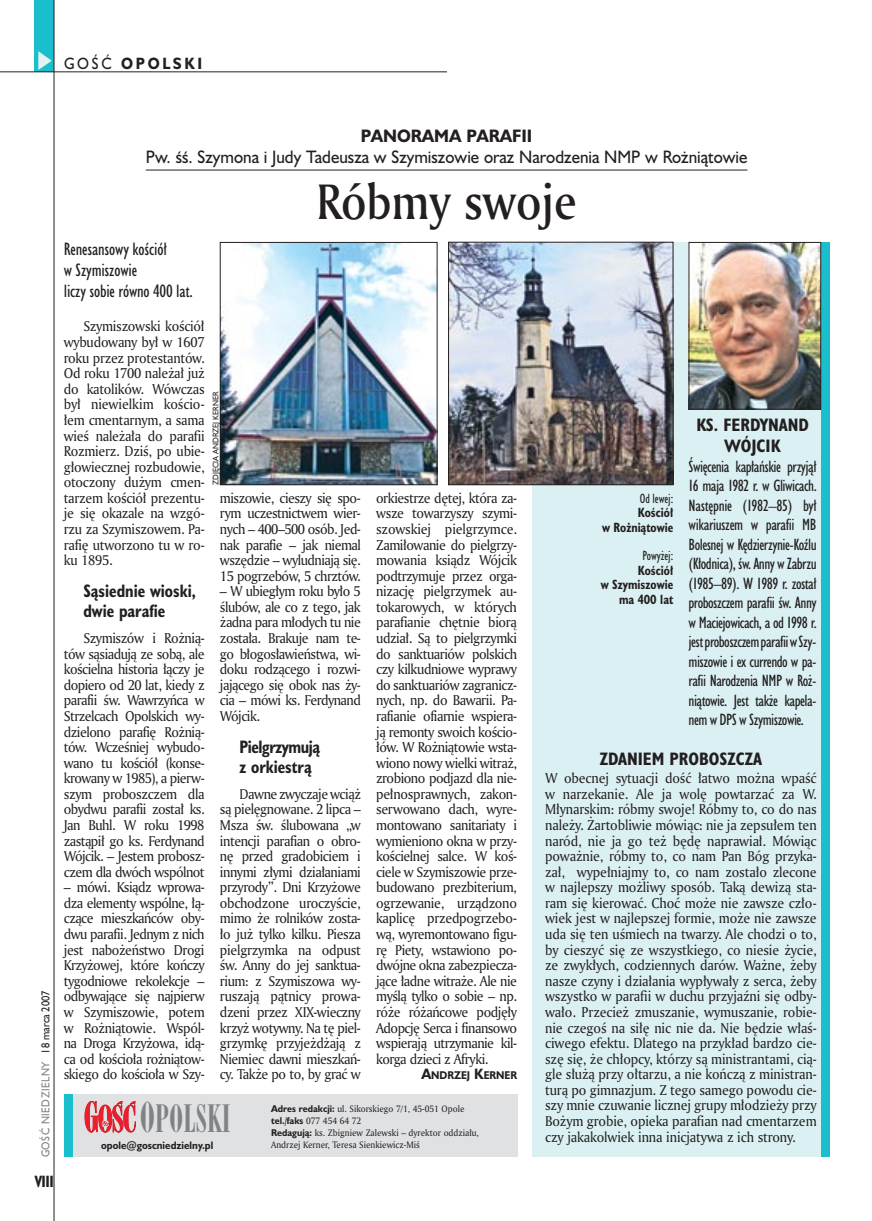
<style>
.page{position:relative;width:872px;height:1221px;background:#fff}
.page>*{position:absolute;margin:0;border:0;box-sizing:border-box;transform-origin:0 0}
._05a_tytyl_AmMd_32_pt{font:48px "Amerigo Md PL";color:#231f20;scale:.9 1}
._05a_tytyl_AmMd_48_pt{font:36.45px "Modern 735 PL";letter-spacing:.01em;color:#808285;scale:.9 1}
._04-3_nadtytul_lokal{font:16.5px/21px "Humanst 521 PL";color:#231f20;text-align:center;scale:.94 1}
._06-4_lead_lokal_HuCn_11_pt{font:16.5px/21px "Humanst 521 Cn PL";letter-spacing:-.01em;color:#231f20}
._04-2_tytul_ramki{font:700 16.5px/21px "Humanst 521 Cn PL";color:#231f20;text-align:center}
._04_srodtytul_HuCB_11_pt{font:700 16.5px/19.5px "Humanst 521 Cn PL";color:#231f20;scale:.94 1}
._04_srodtytul_HuCB_11_pt-2{font:700 16.5px/19.5px "Humanst 521 Cn PL";letter-spacing:-.03em;color:#231f20;scale:.94 1}
._03-2_body_do_ramki{font:15px/19.5px "Humanst 521 Cn PL";letter-spacing:-.035em;color:#231f20;text-align:justify}
._15a_temat_lewo{font:700 15px "Humanst 521 PL";letter-spacing:.2em;color:#231f20;scale:.9 1}
._16_pagina_lewa{font:700 15px "Humanst 521 Cn PL";color:#231f20;scale:.94 1}
._01_body_tekst{font:13.8px/15.6px "Amerigo PL";letter-spacing:-.04em;color:#231f20;text-align:justify;scale:.94 1}
._03-4_body_liturgii{font:13.8px/15.6px "Amerigo PL";letter-spacing:-.01em;color:#231f20;text-align:justify;scale:.94 1}
._09_podpis_zdjecia_HuCnB{font:700 12.3px/14.4px "Humanst 521 Cn PL";color:#231f20;text-align:right;scale:.94 1}
._18a_data_lewa_GOSC{font:10.5px "Humanst 521 PL";letter-spacing:.05em;color:#808285;scale:.9 1}
._18_data_lewa{font:10.5px "Humanst 521 PL";color:#231f20;scale:.9 1}
._12a_autor_na_koncu_HuBd{font:700 10.35px "Humanst 521 PL";color:#231f20;scale:.9 1}
._20a_stopka_adres{font:700 9.9px "Humanst 521 PL";color:#231f20;scale:.94 1}
._20b_stopka_dzial{font:9px "Amerigo PL";color:#231f20;scale:.94 1}
._09a_autor_zdjecia_Hu_5_pt{font:7.5px "Humanst 521 PL";color:#231f20;scale:.94 1}
.s1{font-weight:400}
.s2{font-weight:700}
.s3{font-size:13.8px}
.s4{font-size:39.45px}
.s5{font-family:"Humanst 521 PL";font-weight:700}
</style>
<div class="page">
<div style="left:532px;top:242px;width:297px;height:914px;background:#dbf0f2"></div>
<div style="left:821px;top:242px;width:8px;height:914px;background:#1bbecd"></div>
<img style="left:690px;top:244px;width:129px;height:163px">
<div style="left:688px;top:242px;width:133px;height:167px;border:1px solid #231f20"></div>
<div style="left:64px;top:1094px;width:453px;height:62px;background:#e0e1e2"></div>
<svg style="left:85px;top:1101px;width:51px;height:31px"></svg>
<div style="left:64px;top:1094px;width:8px;height:62px;background:#1bbecd"></div>
<div style="left:35px;top:0;width:19px;height:72px;background:#1bbecd"></div>
<svg style="left:38px;top:51px;width:14px;height:19px"></svg>
<hr style="left:54px;top:0;width:1px;height:1220px;background:#231f20">
<hr style="left:0;top:72px;width:447px;height:1px;background:#231f20">
<img style="left:450px;top:244px;width:221px;height:239px">
<div style="left:448px;top:242px;width:225px;height:243px;border:1px solid #231f20"></div>
<hr style="left:146px;top:170px;width:601px;height:1px;background:#231f20">
<img style="left:222px;top:244px;width:213px;height:239px">
<div style="left:220px;top:242px;width:217px;height:243px;border:1px solid #231f20"></div>
<p class="_15a_temat_lewo" style="left:64px;top:53px;width:155px"><span class="s1">GOŚĆ</span> OPOLSKI</p>
<p class="_18_data_lewa" style="left:38px;top:1053px;width:71px;rotate:-90deg">18 marca 2007</p>
<p class="_18a_data_lewa_GOSC" style="left:38px;top:1157px;width:108px;rotate:-90deg">GOŚĆ NIEDZIELNY</p>
<p class="_16_pagina_lewa" style="left:35px;top:1170px;width:22px">VIII</p>
<p class="_04-3_nadtytul_lokal" style="left:146px;top:125px;width:641px"><span class="s2">PANORAMA PARAFII<br></span>Pw. śś. Szymona i Judy Tadeusza w Szymiszowie oraz Narodzenia NMP w Rożniątowie</p>
<p class="_05a_tytyl_AmMd_32_pt" style="left:316px;top:169px;width:290px">Róbmy swoje</p>
<p class="_06-4_lead_lokal_HuCn_11_pt" style="left:64px;top:239px;width:131px">Renesansowy kościół<br>w Szymiszowie<br>liczy sobie równo 400 lat.</p>
<p class="_01_body_tekst" style="left:64px;top:318px;width:151px;text-indent:20px">Szymiszowski kościół wybudowany był w 1607 roku przez protestantów.<br>Od roku 1700 należał już do katolików. Wówczas był niewielkim kościo&shy;łem cmentarnym, a sama wieś należała do parafii Rozmierz. Dziś, po ubie&shy;głowiecznej rozbudowie, otoczony dużym cmen&shy;tarzem kościół prezentu&shy;je się okazale na wzgó&shy;rzu za Szymiszowem. Pa&shy;rafię utworzono tu w ro&shy;ku 1895.</p>
<p class="_04_srodtytul_HuCB_11_pt" style="left:83px;top:581px;width:121px">Sąsiednie wioski, dwie parafie</p>
<p class="_01_body_tekst" style="left:64px;top:630px;width:151px;text-indent:20px">Szymiszów i Rożnią&shy;tów sąsiadują ze sobą, ale kościelna historia łączy je dopiero od 20 lat, kiedy z parafii św. Wawrzyńca w Strzelcach Opolskich wy&shy;dzielono parafię Rożnią&shy;tów. Wcześniej wybudo&shy;wano tu kościół (konse&shy;krowany w 1985), a pierw&shy;szym proboszczem dla obydwu parafii został ks.<br>Jan Buhl. W roku 1998 zastąpił go ks. Ferdynand Wójcik. – Jestem probosz&shy;czem dla dwóch wspólnot</p>
<p class="_01_body_tekst" style="left:64px;top:879px;width:151px">– mówi. Ksiądz wprowa&shy;dza elementy wspólne, łą&shy;czące mieszkańców oby&shy;dwu parafii. Jednym z nich jest nabożeństwo Drogi Krzyżowej, które kończy tygodniowe rekolekcje – odbywające się najpierw w Szymiszowie, potem w Rożniątowie. Wspól&shy;na Droga Krzyżowa, idą&shy;ca od kościoła rożniątow&shy;skiego do kościoła w Szy-</p>
<p class="_09a_autor_zdjecia_Hu_5_pt" style="left:210px;top:485px;width:101px;rotate:-90deg">ZDJĘCIA ANDRZEJ KERNER</p>
<p class="_01_body_tekst" style="left:220px;top:489px;width:151px">miszowie, cieszy się spo&shy;rym uczestnictwem wier&shy;nych – 400–500 osób. Jed&shy;nak parafie – jak niemal wszędzie – wyludniają się.<br>15 pogrzebów, 5 chrztów.</p>
<p class="_01_body_tekst" style="left:220px;top:583px;width:151px">– W ubiegłym roku było 5 ślubów, ale co z tego, jak żadna para młodych tu nie została. Brakuje nam te&shy;go błogosławieństwa, wi&shy;doku rodzącego i rozwi&shy;jającego się obok nas ży&shy;cia – mówi ks. Ferdynand Wójcik.</p>
<p class="_04_srodtytul_HuCB_11_pt-2" style="left:239px;top:736px;width:87px">Pielgrzymują z orkiestrą</p>
<p class="_01_body_tekst" style="left:220px;top:785px;width:151px;text-indent:20px">Dawne zwyczaje wciąż są pielęgnowane. 2 lipca – Msza św. ślubowana „w intencji parafian o obro&shy;nę przed gradobiciem i innymi złymi działaniami przyrody”. Dni Krzyżowe obchodzone uroczyście, mimo że rolników zosta&shy;ło już tylko kilku. Piesza pielgrzymka na odpust św. Anny do jej sanktua&shy;rium: z Szymiszowa wy&shy;ruszają pątnicy prowa&shy;dzeni przez XIX-wieczny krzyż wotywny. Na tę piel&shy;grzymkę przyjeżdżają z Niemiec dawni mieszkań&shy;cy. Także po to, by grać w</p>
<p class="_01_body_tekst" style="left:376px;top:489px;width:151px">orkiestrze dętej, która za&shy;wsze towarzyszy szymi&shy;szowskiej pielgrzymce.<br>Zamiłowanie do pielgrzy&shy;mowania ksiądz Wójcik podtrzymuje przez orga&shy;nizację pielgrzymek au&shy;tokarowych, w których parafianie chętnie biorą udział. Są to pielgrzymki do sanktuariów polskich czy kilkudniowe wyprawy do sanktuariów zagranicz&shy;nych, np. do Bawarii. Pa&shy;rafianie ofiarnie wspiera&shy;ją remonty swoich kościo&shy;łów. W Rożniątowie wsta&shy;wiono nowy wielki witraż, zrobiono podjazd dla nie&shy;pełnosprawnych, zakon&shy;serwowano dach, wyre&shy;montowano sanitariaty i wymieniono okna w przy&shy;kościelnej salce. W koś&shy;ciele w Szymiszowie prze&shy;budowano prezbiterium, ogrzewanie, urządzono kaplicę przedpogrzebo&shy;wą, wyremontowano figu&shy;rę Piety, wstawiono po&shy;dwójne okna zabezpiecza&shy;jące ładne witraże. Ale nie myślą tylko o sobie – np. róże różańcowe podjęły Adopcję Serca i finansowo wspierają utrzymanie kil&shy;korga dzieci z Afryki.</p>
<p class="_12a_autor_na_koncu_HuBd" style="left:421px;top:1068px;width:108px"><span class="s3">A</span>NDRZEJ <span class="s3">K</span>ERNER</p>
<p class="_05a_tytyl_AmMd_48_pt" style="left:140px;top:1096px;width:102px"><span class="s4">O</span>POLSKI</p>
<p class="_20b_stopka_dzial" style="left:271px;top:1102px;width:207px"><span class="s5">Adres redakcji:</span> ul. Sikorskiego 7/1, 45-051 Opole</p>
<p class="_20b_stopka_dzial" style="left:271px;top:1114px;width:97px"><span class="s5">tel.</span><span class="s2">/</span><span class="s5">faks</span> 077 454 64 72</p>
<p class="_20b_stopka_dzial" style="left:271px;top:1126px;width:222px"><span class="s5">Redagują:</span> ks. Zbigniew Zalewski – dyrektor oddziału,</p>
<p class="_20a_stopka_adres" style="left:101px;top:1137px;width:121px">opole@goscniedzielny.pl</p>
<p class="_20b_stopka_dzial" style="left:271px;top:1138px;width:160px">Andrzej Kerner, Teresa Sienkiewicz-Miś</p>
<p class="_09_podpis_zdjecia_HuCnB" style="left:602px;top:490px;width:77px"><span class="s1">Od lewej:<br></span>Kościół<br>w Rożniątowie</p>
<p class="_09_podpis_zdjecia_HuCnB" style="left:600px;top:548px;width:79px"><span class="s1">Powyżej:<br></span>Kościół<br>w Szymiszowie ma 400 lat</p>
<p class="_04-2_tytul_ramki" style="left:696px;top:414px;width:114px">KS. FERDYNAND<br>WÓJCIK</p>
<p class="_03-2_body_do_ramki" style="left:688px;top:456px;width:130px">Święcenia kapłańskie przyjął 16 maja 1982 r. w Gliwicach.<br>Następnie (1982–85) był wikariuszem w parafii MB Bolesnej w Kędzierzynie-Koźlu (Kłodnica), św. Anny w Zabrzu (1985–89). W 1989 r. został proboszczem parafii św. Anny w Maciejowicach, a od 1998 r. jest proboszczem parafii w Szy&shy;miszowie i ex currendo w pa&shy;rafii Narodzenia NMP w Roż&shy;niątowie. Jest także kapela&shy;nem w DPS w Szymiszowie.</p>
<p class="_04-2_tytul_ramki" style="left:600px;top:748px;width:164px">ZDANIEM PROBOSZCZA</p>
<p class="_03-4_body_liturgii" style="left:545px;top:770px;width:290px">W obecnej sytuacji dość łatwo można wpaść w narzekanie. Ale ja wolę powtarzać za W.<br>Młynarskim: róbmy swoje! Róbmy to, co do nas należy. Żartobliwie mówiąc: nie ja zepsułem ten naród, nie ja go też będę naprawiał. Mówiąc poważnie, róbmy to, co nam Pan Bóg przyka&shy;zał, wypełniajmy to, co nam zostało zlecone w najlepszy możliwy sposób. Taką dewizą sta&shy;ram się kierować. Choć może nie zawsze czło&shy;wiek jest w najlepszej formie, może nie zawsze uda się ten uśmiech na twarzy. Ale chodzi o to, by cieszyć się ze wszystkiego, co niesie życie, ze zwykłych, codziennych darów. Ważne, żeby nasze czyny i działania wypływały z serca, żeby wszystko w parafii w duchu przyjaźni się odby&shy;wało. Przecież zmuszanie, wymuszanie, robie&shy;nie czegoś na siłę nic nie da. Nie będzie właś&shy;ciwego efektu. Dlatego na przykład bardzo cie&shy;szę się, że chłopcy, którzy są ministrantami, cią&shy;gle służą przy ołtarzu, a nie kończą z ministran&shy;turą po gimnazjum. Z tego samego powodu cie&shy;szy mnie czuwanie licznej grupy młodzieży przy Bożym grobie, opieka parafian nad cmentarzem czy jakakolwiek inna inicjatywa z ich strony.</p>
</div>
